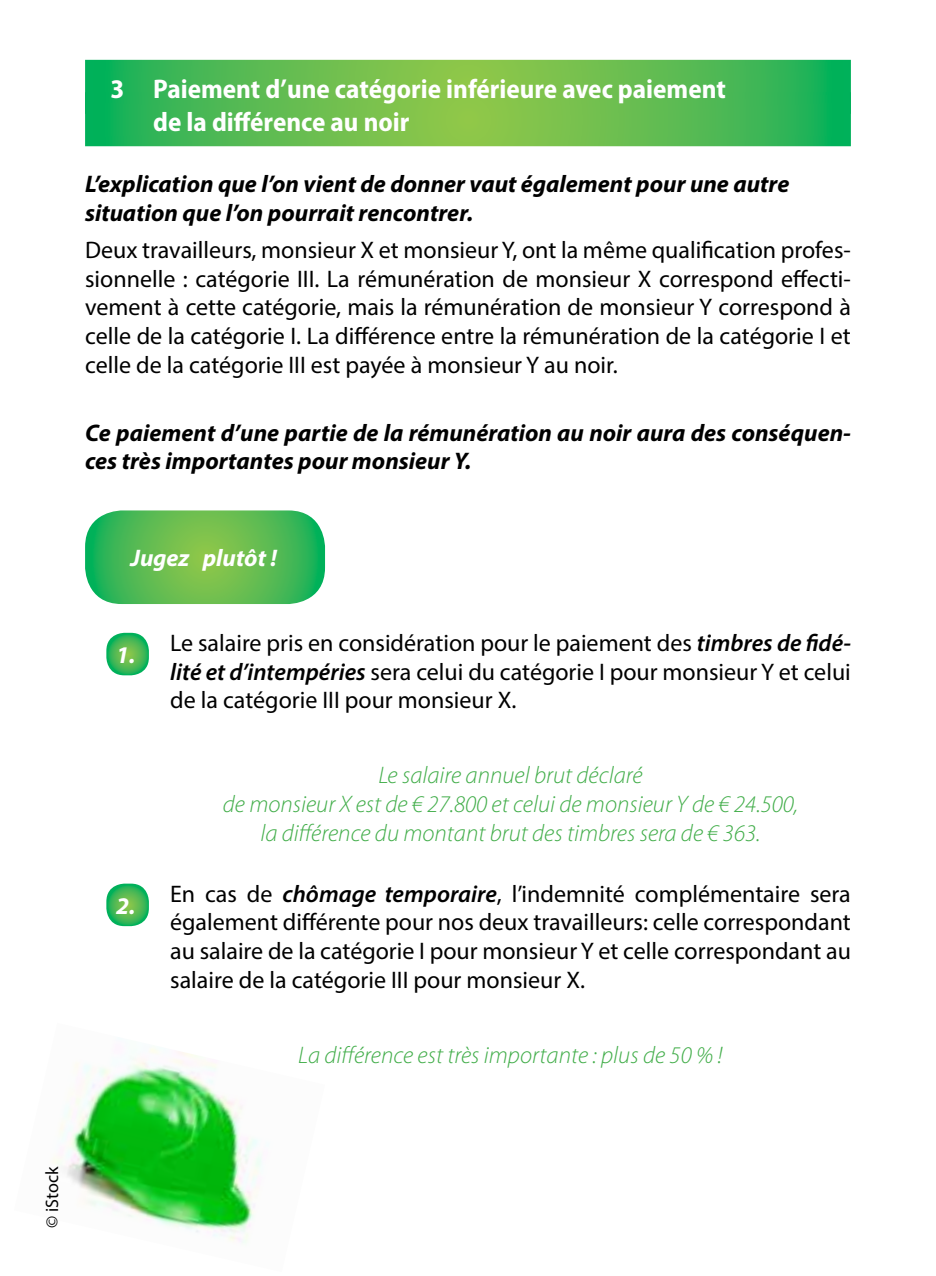
<style>
.page{position:relative;width:936px;height:1276px;background:#fff}
.page>*{position:absolute;margin:0;border:0;box-sizing:border-box;transform-origin:0 0}
.t1{font:700 semi-condensed 27px/32.4px "Myriad Pro";color:#fff}
.t2{font:24px/28.8px "Myriad Pro";color:#000;text-align:justify}
.t3{font:italic 700 24px/28.8px "Myriad Pro";color:#000}
.t4{font:italic 300 24px/28.8px "Myriad Pro";color:#41ad49;text-align:center}
.t5{font:italic 700 24px "Myriad Pro";color:#fff}
.t6{font:18px "Myriad Pro";color:#000}
.s1{font-weight:600;font-style:italic}
</style>
<div class="page">
<svg style="left:85px;top:60px;width:765px;height:32px;background:#58bb51"></svg>
<svg style="left:85px;top:92px;width:765px;height:54px;background:#58bb51"></svg>
<svg style="left:85px;top:510px;width:240px;height:94px;background:#5ebe5b"></svg>
<svg style="left:106px;top:633px;width:43px;height:42px;background:#59c16d"></svg>
<svg style="left:106px;top:883px;width:43px;height:43px;background:#5cc370"></svg>
<img style="left:52px;top:1048px;width:210px;height:195px">
<p class="t1" style="left:153px;top:73px;width:574px;text-indent:-43px">3 Paiement d’une catégorie inférieure avec paiement de la différence au noir</p>
<p class="t3" style="left:85px;top:168px;width:705px">L’explication que l’on vient de donner vaut également pour une autre situation que l’on pourrait rencontrer.</p>
<p class="t2" style="left:85px;top:235px;width:767px">Deux travailleurs, monsieur X et monsieur Y, ont la même qualification profes&shy;sionnelle : catégorie III. La rémunération de monsieur X correspond effecti&shy;vement à cette catégorie, mais la rémunération de monsieur Y correspond à celle de la catégorie I. La différence entre la rémunération de la catégorie I et celle de la catégorie III est payée à monsieur Y au noir.</p>
<p class="t3" style="left:85px;top:417px;width:767px">Ce paiement d’une partie de la rémunération au noir aura des conséquen&shy;ces très importantes pour monsieur Y.</p>
<p class="t5" style="left:130px;top:542px;width:148px">Jugez plutôt !</p>
<p class="t5" style="left:116px;top:639px;width:21px">1.</p>
<p class="t5" style="left:116px;top:890px;width:21px">2.</p>
<p class="t2" style="left:170px;top:628px;width:682px">Le salaire pris en considération pour le paiement des <span class="s1">timbres de fidé&shy;lité et d’intempéries</span> sera celui du catégorie I pour monsieur Y et celui de la catégorie III pour monsieur X.</p>
<p class="t4" style="left:223px;top:761px;width:577px">Le salaire annuel brut déclaré<br>de monsieur X est de € 27.800 et celui de monsieur Y de € 24.500, la différence du montant brut des timbres sera de € 363.</p>
<p class="t2" style="left:170px;top:879px;width:682px">En cas de <span class="s1">chômage temporaire</span>, l’indemnité complémentaire sera également différente pour nos deux travailleurs: celle correspondant au salaire de la catégorie I pour monsieur Y et celle correspondant au salaire de la catégorie III pour monsieur X.</p>
<p class="t4" style="left:298px;top:1041px;width:426px">La différence est très importante : plus de 50 % !</p>
<p class="t6" style="left:41px;top:1228px;width:63px;rotate:-90deg">© iStock</p>
</div>
